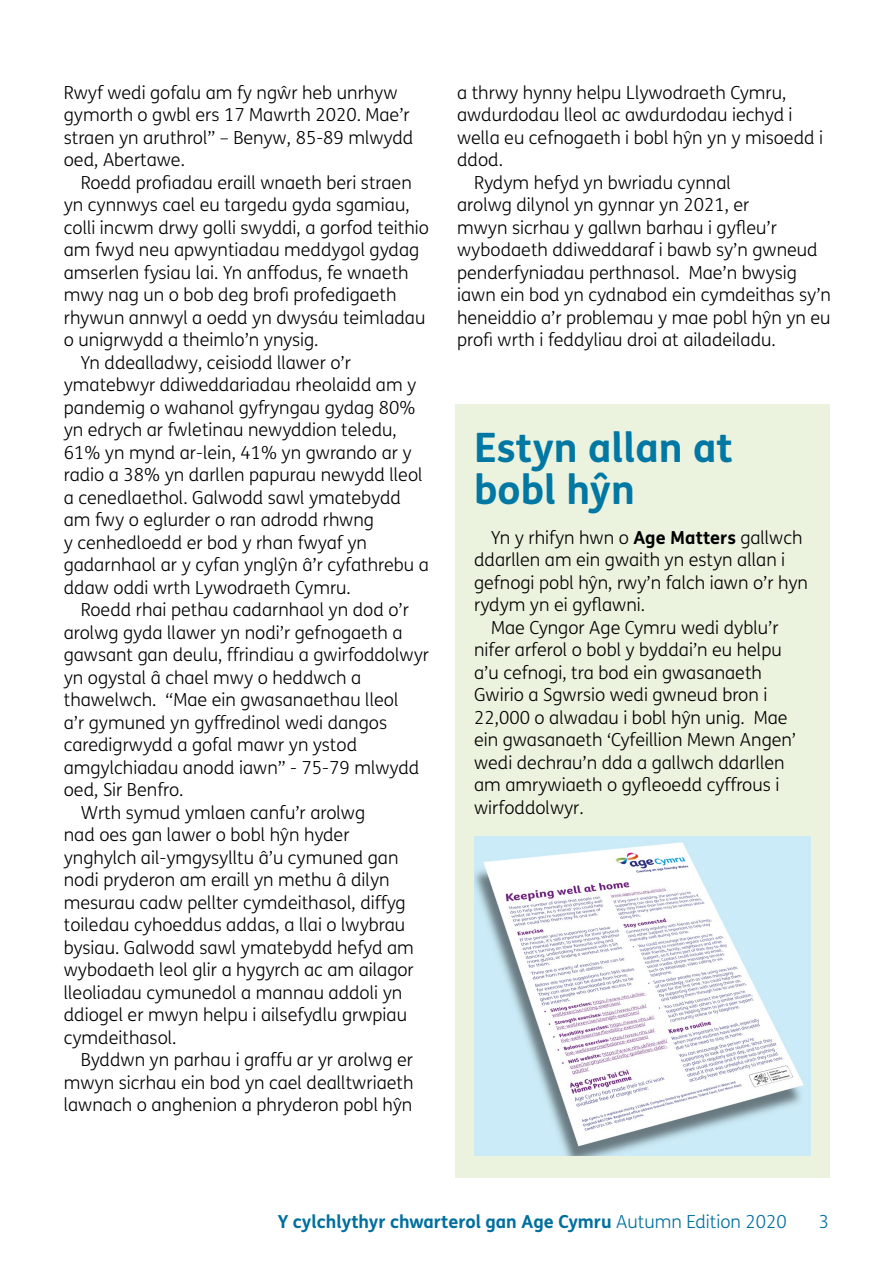
<style>
.page{position:relative;width:893px;height:1263px;background:#fff}
.page>*{position:absolute;margin:0;border:0;box-sizing:border-box;transform-origin:0 0}
.t1{font:700 40.5px/42px "FS Me";color:#0078a3}
.t2{font:300 18px/22.5px "FS Me";color:#000}
.t3{font:700 18px "FS Me";color:#006f9e}
.t4{font:300 18px "FS Me";color:#006f9e}
.s1{font-weight:700}
.s2{font-weight:300}
</style>
<div class="page">
<div style="left:455px;top:404px;width:374px;height:774px;background:#ebf2de"></div>
<img style="left:474px;top:837px;width:336px;height:318px">
<p class="t2" style="left:64px;top:80px;width:351px">Rwyf wedi gofalu am fy ngŵr heb unrhyw gymorth o gwbl ers 17 Mawrth 2020. Mae’r straen yn aruthrol” – Benyw, 85-89 mlwydd oed, Abertawe.</p>
<p class="t2" style="left:81px;top:170px;width:333px">Roedd profiadau eraill wnaeth beri straen</p>
<p class="t2" style="left:64px;top:193px;width:347px">yn cynnwys cael eu targedu gyda sgamiau,</p>
<p class="t2" style="left:64px;top:215px;width:367px">colli incwm drwy golli swyddi, a gorfod teithio</p>
<p class="t2" style="left:64px;top:238px;width:357px">am fwyd neu apwyntiadau meddygol gydag</p>
<p class="t2" style="left:64px;top:260px;width:346px">amserlen fysiau lai. Yn anffodus, fe wnaeth</p>
<p class="t2" style="left:64px;top:283px;width:334px">mwy nag un o bob deg brofi profedigaeth</p>
<p class="t2" style="left:64px;top:305px;width:363px">rhywun annwyl a oedd yn dwysáu teimladau</p>
<p class="t2" style="left:64px;top:328px;width:256px">o unigrwydd a theimlo’n ynysig.</p>
<p class="t2" style="left:81px;top:350px;width:272px">Yn ddealladwy, ceisiodd llawer o’r</p>
<p class="t2" style="left:64px;top:373px;width:354px">ymatebwyr ddiweddariadau rheolaidd am y</p>
<p class="t2" style="left:64px;top:395px;width:353px">pandemig o wahanol gyfryngau gydag 80%</p>
<p class="t2" style="left:64px;top:418px;width:335px">yn edrych ar fwletinau newyddion teledu,</p>
<p class="t2" style="left:64px;top:440px;width:349px">61% yn mynd ar-lein, 41% yn gwrando ar y</p>
<p class="t2" style="left:64px;top:463px;width:360px">radio a 38% yn darllen papurau newydd lleol</p>
<p class="t2" style="left:64px;top:485px;width:339px">a cenedlaethol. Galwodd sawl ymatebydd</p>
<p class="t2" style="left:64px;top:508px;width:312px">am fwy o eglurder o ran adrodd rhwng</p>
<p class="t2" style="left:64px;top:530px;width:305px">y cenhedloedd er bod y rhan fwyaf yn</p>
<p class="t2" style="left:64px;top:553px;width:367px">gadarnhaol ar y cyfan ynglŷn â’r cyfathrebu a</p>
<p class="t2" style="left:64px;top:575px;width:289px">ddaw oddi wrth Lywodraeth Cymru.</p>
<p class="t2" style="left:81px;top:598px;width:330px">Roedd rhai pethau cadarnhaol yn dod o’r</p>
<p class="t2" style="left:64px;top:620px;width:340px">arolwg gyda llawer yn nodi’r gefnogaeth a</p>
<p class="t2" style="left:64px;top:643px;width:367px">gawsant gan deulu, ffrindiau a gwirfoddolwyr</p>
<p class="t2" style="left:64px;top:665px;width:299px">yn ogystal â chael mwy o heddwch a</p>
<p class="t2" style="left:64px;top:688px;width:336px">thawelwch. “Mae ein gwasanaethau lleol</p>
<p class="t2" style="left:64px;top:710px;width:325px">a’r gymuned yn gyffredinol wedi dangos</p>
<p class="t2" style="left:64px;top:733px;width:295px">caredigrwydd a gofal mawr yn ystod</p>
<p class="t2" style="left:64px;top:755px;width:357px">amgylchiadau anodd iawn” - 75-79 mlwydd</p>
<p class="t2" style="left:64px;top:778px;width:121px">oed, Sir Benfro.</p>
<p class="t2" style="left:81px;top:800px;width:286px">Wrth symud ymlaen canfu’r arolwg</p>
<p class="t2" style="left:64px;top:823px;width:287px">nad oes gan lawer o bobl hŷn hyder</p>
<p class="t2" style="left:64px;top:845px;width:336px">ynghylch ail-ymgysylltu â’u cymuned gan</p>
<p class="t2" style="left:64px;top:868px;width:327px">nodi pryderon am eraill yn methu â dilyn</p>
<p class="t2" style="left:64px;top:890px;width:343px">mesurau cadw pellter cymdeithasol, diffyg</p>
<p class="t2" style="left:64px;top:913px;width:343px">toiledau cyhoeddus addas, a llai o lwybrau</p>
<p class="t2" style="left:64px;top:935px;width:352px">bysiau. Galwodd sawl ymatebydd hefyd am</p>
<p class="t2" style="left:64px;top:958px;width:352px">wybodaeth leol glir a hygyrch ac am ailagor</p>
<p class="t2" style="left:64px;top:980px;width:340px">lleoliadau cymunedol a mannau addoli yn</p>
<p class="t2" style="left:64px;top:1003px;width:345px">ddiogel er mwyn helpu i ailsefydlu grwpiau</p>
<p class="t2" style="left:64px;top:1025px;width:114px">cymdeithasol.</p>
<p class="t2" style="left:81px;top:1048px;width:334px">Byddwn yn parhau i graffu ar yr arolwg er</p>
<p class="t2" style="left:64px;top:1070px;width:351px">mwyn sicrhau ein bod yn cael dealltwriaeth</p>
<p class="t2" style="left:64px;top:1093px;width:350px">lawnach o anghenion a phryderon pobl hŷn</p>
<p class="t2" style="left:457px;top:80px;width:331px">a thrwy hynny helpu Llywodraeth Cymru,</p>
<p class="t2" style="left:457px;top:103px;width:337px">awdurdodau lleol ac awdurdodau iechyd i</p>
<p class="t2" style="left:457px;top:125px;width:367px">wella eu cefnogaeth i bobl hŷn yn y misoedd i</p>
<p class="t2" style="left:457px;top:148px;width:47px">ddod.</p>
<p class="t2" style="left:474px;top:170px;width:258px">Rydym hefyd yn bwriadu cynnal</p>
<p class="t2" style="left:457px;top:193px;width:294px">arolwg dilynol yn gynnar yn 2021, er</p>
<p class="t2" style="left:457px;top:215px;width:321px">mwyn sicrhau y gallwn barhau i gyfleu’r</p>
<p class="t2" style="left:457px;top:238px;width:362px">wybodaeth ddiweddaraf i bawb sy’n gwneud</p>
<p class="t2" style="left:457px;top:260px;width:341px">penderfyniadau perthnasol. Mae’n bwysig</p>
<p class="t2" style="left:457px;top:283px;width:375px">iawn ein bod yn cydnabod ein cymdeithas sy’n</p>
<p class="t2" style="left:457px;top:305px;width:375px">heneiddio a’r problemau y mae pobl hŷn yn eu</p>
<p class="t2" style="left:457px;top:328px;width:320px">profi wrth i feddyliau droi at ailadeiladu.</p>
<h1 class="t1" style="left:474px;top:425px;width:260px">Estyn allan at bobl hŷn</h1>
<p class="t2" style="left:491px;top:526px;width:313px">Yn y rhifyn hwn o <span class="s1">Age Matters</span> gallwch</p>
<p class="t2" style="left:474px;top:548px;width:313px">ddarllen am ein gwaith yn estyn allan i</p>
<p class="t2" style="left:474px;top:571px;width:335px">gefnogi pobl hŷn, rwy’n falch iawn o’r hyn</p>
<p class="t2" style="left:474px;top:593px;width:173px">rydym yn ei gyflawni.</p>
<p class="t2" style="left:491px;top:616px;width:289px">Mae Cyngor Age Cymru wedi dyblu’r</p>
<p class="t2" style="left:474px;top:638px;width:309px">nifer arferol o bobl y byddai’n eu helpu</p>
<p class="t2" style="left:474px;top:661px;width:289px">a’u cefnogi, tra bod ein gwasanaeth</p>
<p class="t2" style="left:474px;top:683px;width:295px">Gwirio a Sgwrsio wedi gwneud bron i</p>
<p class="t2" style="left:474px;top:706px;width:315px">22,000 o alwadau i bobl hŷn unig. Mae</p>
<p class="t2" style="left:474px;top:728px;width:323px">ein gwasanaeth ‘Cyfeillion Mewn Angen’</p>
<p class="t2" style="left:474px;top:751px;width:312px">wedi dechrau’n dda a gallwch ddarllen</p>
<p class="t2" style="left:474px;top:773px;width:307px">am amrywiaeth o gyfleoedd cyffrous i</p>
<p class="t2" style="left:474px;top:796px;width:111px">wirfoddolwyr.</p>
<p class="t3" style="left:278px;top:1208px;width:511px">Y cylchlythyr chwarterol gan Age Cymru <span class="s2">Autumn Edition 2020</span></p>
<p class="t4" style="left:819px;top:1209px;width:12px">3</p>
</div>
